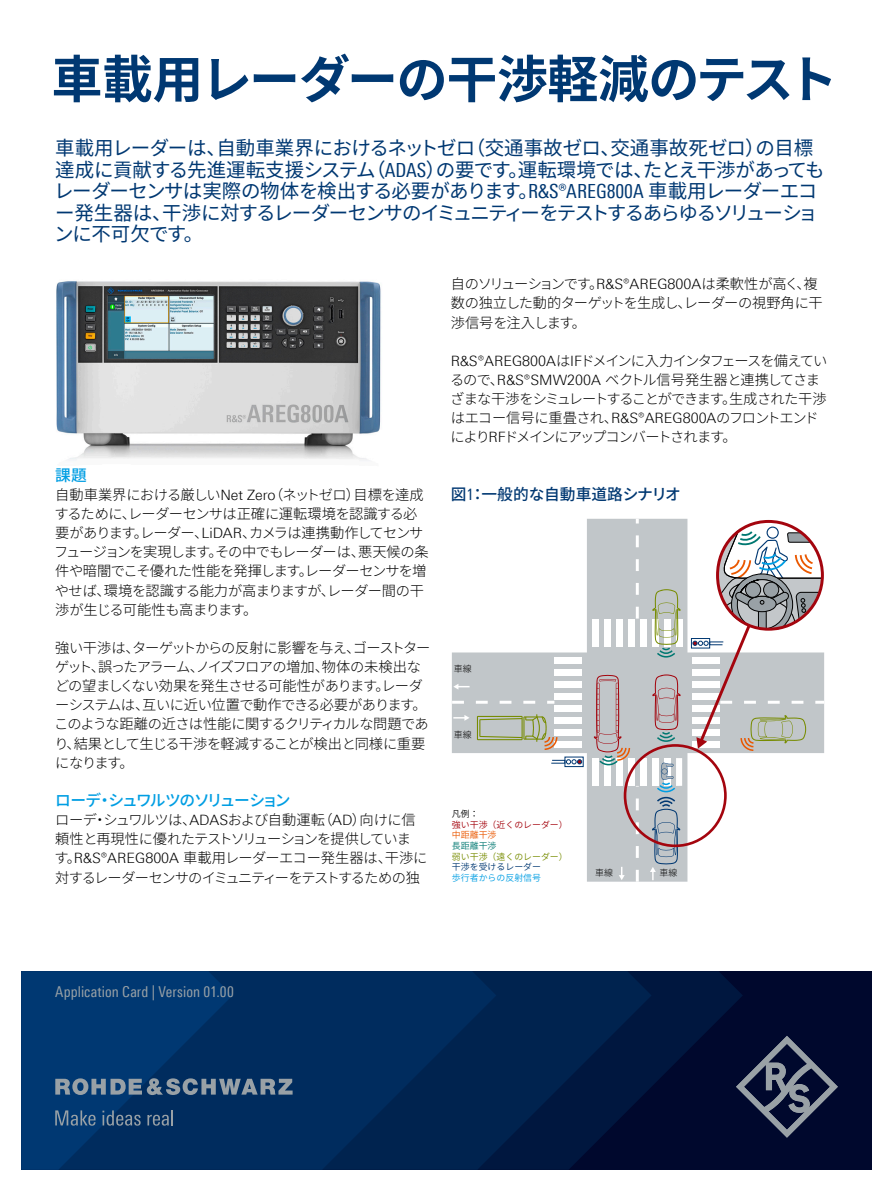
<style>
.page{position:relative;width:893px;height:1191px;background:#fff}
.page>*{position:absolute;margin:0;border:0;box-sizing:border-box;transform-origin:0 0}
.Seiten_Headline_34Pt_blau_Titel{font:700 51px "Source Han Sans";letter-spacing:-.025em;color:#003872}
.Teaser{font:19.5px/21.5px "Source Han Sans";letter-spacing:-.04em;color:#003872}
.Absatzfett_cyan{font:500 15.75px "Source Han Sans JP";letter-spacing:-.085em;color:#009ee3}
.Grafik_Tabelle_Überschrift{font:500 15.75px "Source Han Sans JP";color:#003872}
.t1{font:15px "Linotype Univers 420 Cn";letter-spacing:.005em;color:#99a1a6}
.Haupttext_ohne_Abstand{font:300 14.25px/19.2px "Source Han Sans";letter-spacing:-.05em;color:#000}
.Haupttext{font:300 14.25px/19.2px "Source Han Sans";letter-spacing:-.045em;color:#000}
.Haupttext-2{font:300 14.25px/19.2px "Source Han Sans";letter-spacing:-.065em;color:#000}
.t2{font:8.85px "Source Han Sans JP";color:#a4050e}
.t3{font:8.85px "Source Han Sans JP";color:#778c00}
.t4{font:8.85px "Source Han Sans JP";color:#003872}
.t5{font:8.85px "Source Han Sans JP";color:#009ee3}
.t6{font:300 8.85px "Source Han Sans JP";color:#010101}
.t7{font:8.85px "Source Han Sans JP";color:#ea5800}
.t8{font:8.85px "Source Han Sans JP";color:#007871}
.t9{font:8.85px "Source Han Sans JP";color:#010101}
.s1{font-family:"Linotype Univers 420 Cn"}
.s2{font-family:"Linotype Univers 330"}
.s3{font-family:"Linotype Univers 420 Cn";font-weight:400}
</style>
<div class="page">
<img style="left:56px;top:281px;width:325px;height:180px">
<svg style="left:452px;top:519px;width:372px;height:362px"></svg>
<svg style="left:452px;top:701px;width:102px;height:2px"></svg>
<svg style="left:636px;top:786px;width:3px;height:95px"></svg>
<svg style="left:636px;top:519px;width:3px;height:99px"></svg>
<div style="left:592px;top:618px;width:7px;height:28px;background:#fff"></div>
<div style="left:604px;top:618px;width:6px;height:28px;background:#fff"></div>
<div style="left:616px;top:618px;width:6px;height:28px;background:#fff"></div>
<div style="left:628px;top:618px;width:6px;height:28px;background:#fff"></div>
<div style="left:640px;top:618px;width:6px;height:28px;background:#fff"></div>
<div style="left:676px;top:618px;width:6px;height:28px;background:#fff"></div>
<div style="left:592px;top:758px;width:7px;height:28px;background:#fff"></div>
<div style="left:604px;top:758px;width:6px;height:28px;background:#fff"></div>
<div style="left:616px;top:758px;width:6px;height:28px;background:#fff"></div>
<svg style="left:628px;top:758px;width:6px;height:28px"></svg>
<div style="left:640px;top:758px;width:6px;height:28px;background:#fff"></div>
<div style="left:652px;top:758px;width:6px;height:28px;background:#fff"></div>
<div style="left:664px;top:758px;width:6px;height:28px;background:#fff"></div>
<div style="left:676px;top:758px;width:6px;height:28px;background:#fff"></div>
<div style="left:554px;top:741px;width:28px;height:6px;background:#fff"></div>
<div style="left:554px;top:729px;width:28px;height:6px;background:#fff"></div>
<div style="left:554px;top:717px;width:28px;height:6px;background:#fff"></div>
<div style="left:554px;top:705px;width:28px;height:6px;background:#fff"></div>
<div style="left:554px;top:693px;width:28px;height:6px;background:#fff"></div>
<div style="left:554px;top:681px;width:28px;height:6px;background:#fff"></div>
<div style="left:554px;top:669px;width:28px;height:6px;background:#fff"></div>
<div style="left:554px;top:657px;width:28px;height:6px;background:#fff"></div>
<div style="left:624px;top:744px;width:103px;height:103px;border:3px solid #a4050e;border-radius:50%"></div>
<svg style="left:619px;top:867px;width:6px;height:13px"></svg>
<svg style="left:453px;top:683px;width:17px;height:6px"></svg>
<svg style="left:453px;top:715px;width:17px;height:6px"></svg>
<div style="left:691px;top:638px;width:19px;height:10px;border:1px solid #003872"></div>
<div style="left:565px;top:756px;width:19px;height:11px;border:1px solid #003872"></div>
<svg style="left:550px;top:759px;width:32px;height:5px"></svg>
<svg style="left:477px;top:714px;width:80px;height:36px;background:#b7bba7"></svg>
<svg style="left:692px;top:526px;width:132px;height:225px"></svg>
<svg style="left:652px;top:589px;width:29px;height:68px"></svg>
<svg style="left:652px;top:674px;width:29px;height:68px;background:#b7aaad"></svg>
<svg style="left:650px;top:762px;width:30px;height:118px;background:#b0b8c1"></svg>
<svg style="left:594px;top:675px;width:36px;height:90px;background:#bdb1b2"></svg>
<div style="left:21px;top:971px;width:851px;height:198px;background:#00082d"></div>
<svg style="left:652px;top:971px;width:91px;height:115px;fill:#00173f"></svg>
<svg style="left:496px;top:971px;width:156px;height:198px;background:#001b45"></svg>
<svg style="left:293px;top:971px;width:203px;height:198px;background:#002858"></svg>
<svg style="left:736px;top:1035px;width:102px;height:102px"></svg>
<svg style="left:21px;top:971px;width:272px;height:198px;background:#08376b"></svg>
<p class="Seiten_Headline_34Pt_blau_Titel" style="left:51px;top:50px;width:788px">車載用レーダーの干渉軽減のテスト</p>
<p class="Teaser" style="left:54px;top:138px;width:772px">車載用レーダーは、自動車業界におけるネットゼロ（交通事故ゼロ、交通事故死ゼロ）の目標達成に貢献する先進運転支援システム（<span class="s1">ADAS</span>）の要です。運転環境では、たとえ干渉があってもレーダーセンサは実際の物体を検出する必要があります。<span class="s1">R&amp;S®AREG800A</span> 車載用レーダーエコー発生器は、干渉に対するレーダーセンサのイミュニティーをテストするあらゆるソリューションに不可欠です。</p>
<p class="Absatzfett_cyan" style="left:55px;top:466px;width:33px">課題</p>
<p class="Haupttext_ohne_Abstand" style="left:54px;top:485px;width:376px">自動車業界における厳しい<span class="s2">Net Zero</span>（ネットゼロ）目標を達成するために、レーダーセンサは正確に運転環境を認識する必要があります。レーダー、<span class="s2">LiDAR</span>、カメラは連携動作してセンサフュージョンを実現します。その中でもレーダーは、悪天候の条件や暗闇でこそ優れた性能を発揮します。レーダーセンサを増やせば、環境を認識する能力が高まりますが、レーダー間の干渉が生じる可能性も高まります。</p>
<p class="Haupttext" style="left:54px;top:638px;width:378px">強い干渉は、ターゲットからの反射に影響を与え、ゴーストターゲット、誤ったアラーム、ノイズフロアの増加、物体の未検出などの望ましくない効果を発生させる可能性があります。レーダーシステムは、互いに近い位置で動作できる必要があります。このような距離の近さは性能に関するクリティカルな問題であり、結果として生じる干渉を軽減することが検出と同様に重要になります。</p>
<p class="Absatzfett_cyan" style="left:55px;top:791px;width:237px">ローデ・シュワルツのソリューション</p>
<p class="Haupttext_ohne_Abstand" style="left:55px;top:810px;width:375px">ローデ・シュワルツは、<span class="s2">ADAS</span>および自動運転（<span class="s2">AD</span>）向けに信頼性と再現性に優れたテストソリューションを提供しています。<span class="s2">R&amp;S®AREG800A</span> 車載用レーダーエコー発生器は、干渉に対するレーダーセンサのイミュニティーをテストするための独</p>
<p class="Haupttext_ohne_Abstand" style="left:451px;top:275px;width:374px">自のソリューションです。<span class="s2">R&amp;S®AREG800A</span>は柔軟性が高く、複数の独立した動的ターゲットを生成し、レーダーの視野角に干渉信号を注入します。</p>
<p class="Haupttext-2" style="left:450px;top:351px;width:379px"><span class="s2">R&amp;S®AREG800A</span>は<span class="s2">IF</span>ドメインに入力インタフェースを備えているので、<span class="s2">R&amp;S®SMW200A</span> ベクトル信号発生器と連携してさまざまな干渉をシミュレートすることができます。生成された干渉はエコー信号に重畳され、<span class="s2">R&amp;S®AREG800A</span>のフロントエンドにより<span class="s2">RF</span>ドメインにアップコンバートされます。</p>
<p class="Grafik_Tabelle_Überschrift" style="left:451px;top:485px;width:232px">図<span class="s3">1</span>：一般的な自動車道路シナリオ</p>
<p class="t6" style="left:454px;top:663px;width:19px">車線</p>
<p class="t6" style="left:454px;top:729px;width:19px">車線</p>
<p class="t9" style="left:452px;top:808px;width:28px">凡例：</p>
<p class="t2" style="left:452px;top:819px;width:117px">強い干渉（近くのレーダー）</p>
<p class="t7" style="left:452px;top:830px;width:46px">中距離干渉</p>
<p class="t8" style="left:452px;top:840px;width:46px">長距離干渉</p>
<p class="t3" style="left:452px;top:851px;width:117px">弱い干渉（遠くのレーダー）</p>
<p class="t4" style="left:452px;top:862px;width:91px">干渉を受けるレーダー</p>
<p class="t5" style="left:452px;top:873px;width:91px">歩行者からの反射信号</p>
<p class="t6" style="left:595px;top:867px;width:19px">車線</p>
<p class="t6" style="left:659px;top:867px;width:19px">車線</p>
<p class="t1" style="left:55px;top:983px;width:180px">Application Card | Version 01.00</p>
</div>
